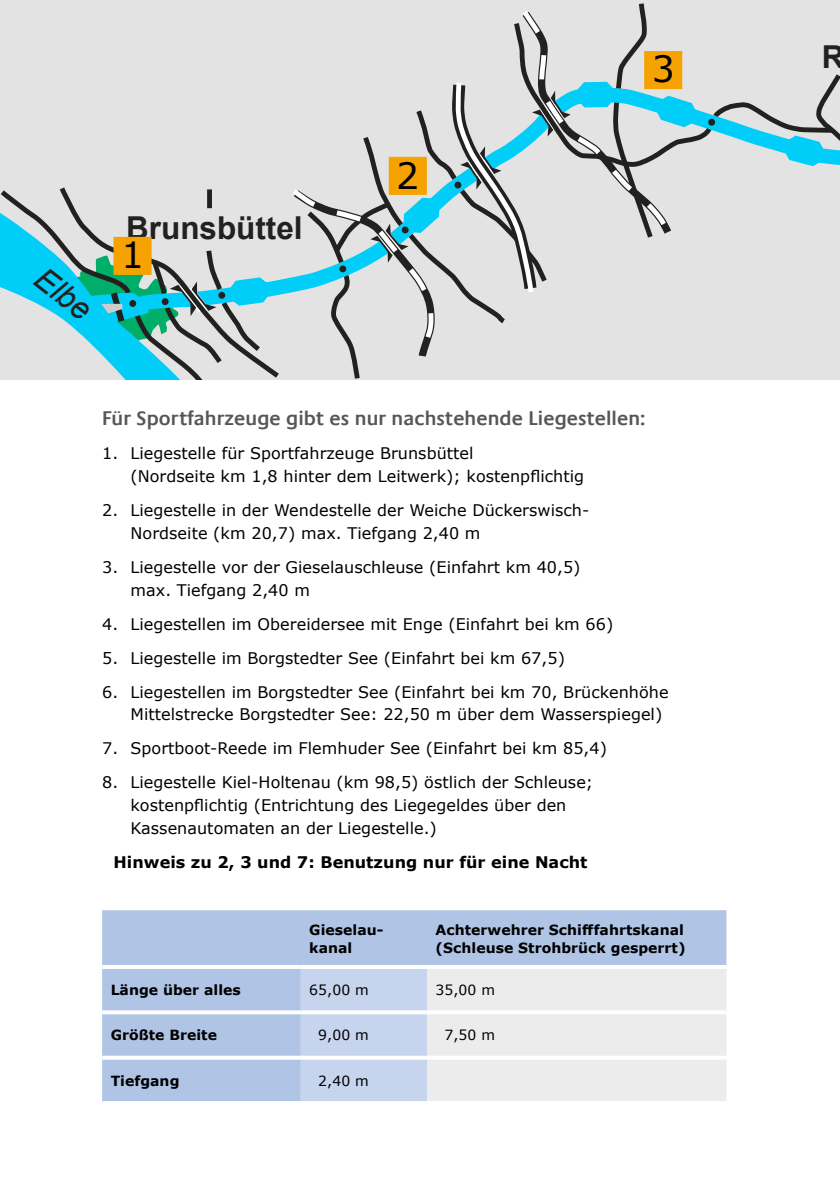
<style>
.page{position:relative;width:840px;height:1191px;background:#fff}
.page>*{position:absolute;margin:0;border:0;box-sizing:border-box;transform-origin:0 0}
.t1{font:36.2px "Verdana";color:#000}
.t2{font:700 31.6px "Arial";color:#232020}
.t3{font:italic 31.6px "Arial";color:#232020}
.Zwischenüberschrift{font:600 20px "Praxis Com";letter-spacing:.005em;color:#565656}
.t4{font:16px/22.6px "Verdana";letter-spacing:.005em;color:#000}
.Fließtext{font:700 16px "Verdana";letter-spacing:.005em;color:#000}
.Vorspalte{font:700 14px/18px "Verdana";letter-spacing:.005em;color:#000}
.Vorspalte-2{font:14px "Verdana";letter-spacing:.005em;color:#000}
</style>
<div class="page">
<div style="left:0;top:0;width:839px;height:380px;background:#e3e3e3"></div>
<div style="left:102px;top:910px;width:624px;height:191px;background:#b0c4e6"></div>
<div style="left:300px;top:969px;width:127px;height:132px;background:#c7d4ee"></div>
<div style="left:427px;top:969px;width:299px;height:132px;background:#ececed"></div>
<svg style="left:102px;top:1010px;width:198px;height:4px"></svg>
<svg style="left:300px;top:1010px;width:127px;height:4px"></svg>
<hr style="left:427px;top:1010px;width:299px;height:4px;background:#fff">
<svg style="left:102px;top:1055px;width:198px;height:4px"></svg>
<svg style="left:300px;top:1055px;width:127px;height:4px"></svg>
<svg style="left:427px;top:1055px;width:299px;height:4px"></svg>
<hr style="left:102px;top:965px;width:198px;height:4px;background:#fff">
<hr style="left:300px;top:965px;width:127px;height:4px;background:#fff">
<hr style="left:427px;top:965px;width:299px;height:4px;background:#fff">
<svg style="left:0;top:187px;width:273px;height:193px"></svg>
<svg style="left:288px;top:3px;width:551px;height:376px"></svg>
<div style="left:388px;top:157px;width:38px;height:38px;background:#f6a200;border:2px solid #f6a200"></div>
<div style="left:113px;top:237px;width:38px;height:38px;background:#f6a200;border:2px solid #f6a200"></div>
<div style="left:643px;top:51px;width:38px;height:38px;background:#f6a200;border:2px solid #f6a200"></div>
<h2 class="t3" style="left:51px;top:258px;width:64px;rotate:38deg">Elbe</h2>
<h2 class="t2" style="left:126px;top:207px;width:178px">Brunsbüttel</h2>
<h1 class="t1" style="left:121px;top:230px;width:24px">1</h1>
<h1 class="t1" style="left:396px;top:151px;width:24px">2</h1>
<h1 class="t1" style="left:651px;top:44px;width:24px">3</h1>
<h4 class="Zwischenüberschrift" style="left:102px;top:407px;width:544px">Für Sportfahrzeuge gibt es nur nachstehende Liegestellen:</h4>
<p class="t4" style="left:130px;top:442px;width:455px;text-indent:-28px">1. Liegestelle für Sportfahrzeuge Brunsbüttel<br>(Nordseite km 1,8 hinter dem Leitwerk); kostenpflichtig</p>
<p class="t4" style="left:130px;top:499px;width:460px;text-indent:-28px">2. Liegestelle in der Wendestelle der Weiche Dückerswisch-<br>Nordseite (km 20,7) max. Tiefgang 2,40 m</p>
<p class="t4" style="left:130px;top:555px;width:451px;text-indent:-28px">3. Liegestelle vor der Gieselauschleuse (Einfahrt km 40,5) max. Tiefgang 2,40 m</p>
<p class="t4" style="left:102px;top:612px;width:512px">4. Liegestellen im Obereidersee mit Enge (Einfahrt bei km 66)</p>
<p class="t4" style="left:102px;top:646px;width:464px">5. Liegestelle im Borgstedter See (Einfahrt bei km 67,5)</p>
<p class="t4" style="left:130px;top:680px;width:539px;text-indent:-28px">6. Liegestellen im Borgstedter See (Einfahrt bei km 70, Brückenhöhe<br>Mittelstrecke Borgstedter See: 22,50 m über dem Wasserspiegel)</p>
<p class="t4" style="left:102px;top:737px;width:506px">7. Sportboot-Reede im Flemhuder See (Einfahrt bei km 85,4)</p>
<p class="t4" style="left:130px;top:771px;width:464px;text-indent:-28px">8. Liegestelle Kiel-Holtenau (km 98,5) östlich der Schleuse; kostenpflichtig (Entrichtung des Liegegeldes über den<br>Kassenautomaten an der Liegestelle.)</p>
<p class="Fließtext" style="left:113px;top:850px;width:475px">Hinweis zu 2, 3 und 7: Benutzung nur für eine Nacht</p>
<p class="Vorspalte" style="left:309px;top:920px;width:76px">Gieselau&shy;kanal</p>
<p class="Vorspalte" style="left:435px;top:920px;width:251px">Achterwehrer Schifffahrtskanal (Schleuse Strohbrück gesperrt)</p>
<p class="Vorspalte" style="left:111px;top:980px;width:132px">Länge über alles</p>
<p class="Vorspalte-2" style="left:309px;top:980px;width:61px">65,00 m</p>
<p class="Vorspalte-2" style="left:435px;top:980px;width:61px">35,00 m</p>
<p class="Vorspalte" style="left:111px;top:1026px;width:108px">Größte Breite</p>
<p class="Vorspalte-2" style="left:318px;top:1025px;width:52px">9,00 m</p>
<p class="Vorspalte-2" style="left:444px;top:1025px;width:52px">7,50 m</p>
<p class="Vorspalte" style="left:111px;top:1071px;width:70px">Tiefgang</p>
<p class="Vorspalte-2" style="left:318px;top:1071px;width:52px">2,40 m</p>
<h2 class="t2" style="left:821px;top:36px;width:24px">R</h2>
</div>
